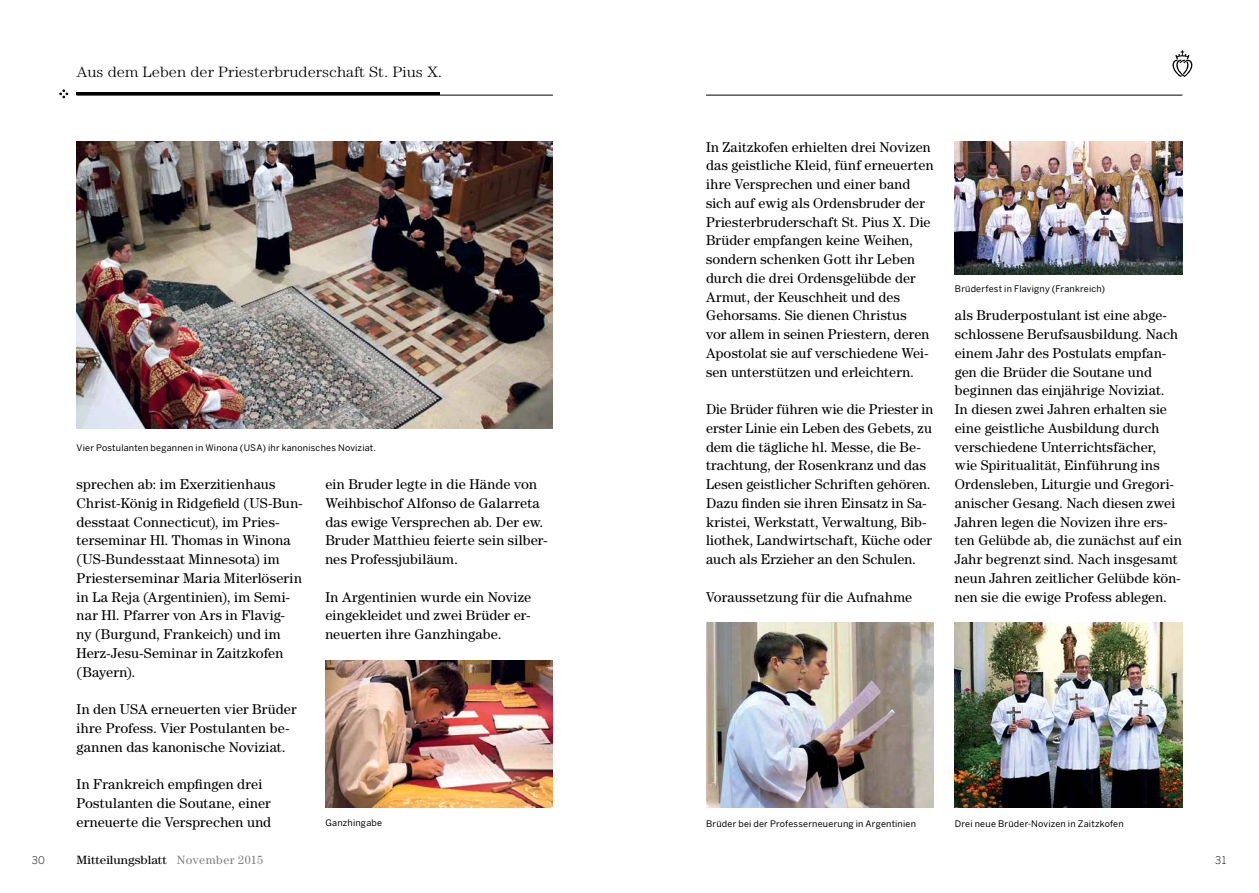
<style>
.page{position:relative;width:1259px;height:893px;background:#fff}
.page>*{position:absolute;margin:0;border:0;box-sizing:border-box;transform-origin:0 0}
.t1{font:300 15px "Century Std";color:#000;scale:1.09 1}
.t2{font:14.25px/18.8px "Century Std";letter-spacing:.01em;color:#000}
.t3{font:12px "Century Std";color:#000;scale:1.09 1}
.t4{font:300 10.5px "Benton Sans";color:#000}
.t5{font:9px "Benton Sans";letter-spacing:.025em;color:#000}
.s1{color:#807f83}
</style>
<div class="page">
<hr style="left:77px;top:93px;width:363px;height:2px;background:#000">
<img style="left:325px;top:660px;width:228px;height:148px">
<img style="left:955px;top:141px;width:227px;height:134px">
<img style="left:706px;top:623px;width:227px;height:185px">
<img style="left:955px;top:623px;width:227px;height:185px">
<img style="left:77px;top:141px;width:476px;height:287px">
<svg style="left:60px;top:90px;width:8px;height:8px"></svg>
<hr style="left:77px;top:95px;width:476px;height:1px;background:#000">
<hr style="left:706px;top:95px;width:476px;height:1px;background:#000">
<svg style="left:1172px;top:50px;width:20px;height:27px"></svg>
<p class="t1" style="left:77px;top:63px;width:337px">Aus dem Leben der Priesterbruderschaft St. Pius X.</p>
<p class="t5" style="left:77px;top:443px;width:301px">Vier Postulanten begannen in Winona (USA) ihr kanonisches Noviziat.</p>
<p class="t2" style="left:77px;top:475px;width:227px">sprechen ab: im Exerzitienhaus<br>Christ-König in Ridgefield (US-Bun&shy;desstaat Connecticut), im Pries&shy;terseminar Hl. Thomas in Winona (US-Bundesstaat Minnesota) im<br>Priesterseminar Maria Miterlöserin in La Reja (Argentinien), im Semi&shy;nar Hl. Pfarrer von Ars in Flavig&shy;ny (Burgund, Frankeich) und im<br>Herz-Jesu-Seminar in Zaitzkofen (Bayern).</p>
<p class="t2" style="left:77px;top:700px;width:221px">In den USA erneuerten vier Brüder ihre Profess. Vier Postulanten be&shy;gannen das kanonische Noviziat.</p>
<p class="t2" style="left:77px;top:775px;width:196px">In Frankreich empfingen drei<br>Postulanten die Soutane, einer erneuerte die Versprechen und</p>
<p class="t2" style="left:325px;top:475px;width:223px">ein Bruder legte in die Hände von<br>Weihbischof Alfonso de Galarreta das ewige Versprechen ab. Der ew.<br>Bruder Matthieu feierte sein silber&shy;nes Professjubiläum.</p>
<p class="t2" style="left:325px;top:587px;width:207px;text-align:justify">In Argentinien wurde ein Novize eingekleidet und zwei Brüder er&shy;neuerten ihre Ganzhingabe.</p>
<p class="t5" style="left:325px;top:818px;width:58px">Ganzhingabe</p>
<p class="t2" style="left:706px;top:137px;width:229px">In Zaitzkofen erhielten drei Novizen das geistliche Kleid, fünf erneuerten ihre Versprechen und einer band sich auf ewig als Ordensbruder der Priesterbruderschaft St. Pius X. Die Brüder empfangen keine Weihen, sondern schenken Gott ihr Leben durch die drei Ordensgelübde der Armut, der Keuschheit und des Gehorsams. Sie dienen Christus<br>vor allem in seinen Priestern, deren Apostolat sie auf verschiedene Wei&shy;sen unterstützen und erleichtern.</p>
<p class="t2" style="left:706px;top:400px;width:229px">Die Brüder führen wie die Priester in erster Linie ein Leben des Gebets, zu dem die tägliche hl. Messe, die Be&shy;trachtung, der Rosenkranz und das Lesen geistlicher Schriften gehören.<br>Dazu finden sie ihren Einsatz in Sa&shy;kristei, Werkstatt, Verwaltung, Bib&shy;liothek, Landwirtschaft, Küche oder auch als Erzieher an den Schulen.</p>
<p class="t2" style="left:706px;top:587px;width:208px">Voraussetzung für die Aufnahme</p>
<p class="t5" style="left:955px;top:283px;width:152px">Brüderfest in Flavigny (Frankreich)</p>
<p class="t2" style="left:955px;top:306px;width:229px">als Bruderpostulant ist eine abge&shy;schlossene Berufsausbildung. Nach einem Jahr des Postulats empfan&shy;gen die Brüder die Soutane und beginnen das einjährige Noviziat.<br>In diesen zwei Jahren erhalten sie eine geistliche Ausbildung durch verschiedene Unterrichtsfächer, wie Spiritualität, Einführung ins Ordensleben, Liturgie und Gregori&shy;anischer Gesang. Nach diesen zwei Jahren legen die Novizen ihre ers&shy;ten Gelübde ab, die zunächst auf ein Jahr begrenzt sind. Nach insgesamt neun Jahren zeitlicher Gelübde kön&shy;nen sie die ewige Profess ablegen.</p>
<p class="t5" style="left:706px;top:818px;width:211px">Brüder bei der Professerneuerung in Argentinien</p>
<p class="t5" style="left:955px;top:818px;width:170px">Drei neue Brüder-Novizen in Zaitzkofen</p>
<p class="t4" style="left:32px;top:854px;width:15px">30</p>
<p class="t3" style="left:77px;top:853px;width:173px">Mitteilungsblatt <span class="s1">November 2015</span></p>
<p class="t4" style="left:1215px;top:854px;width:12px">31</p>
</div>
